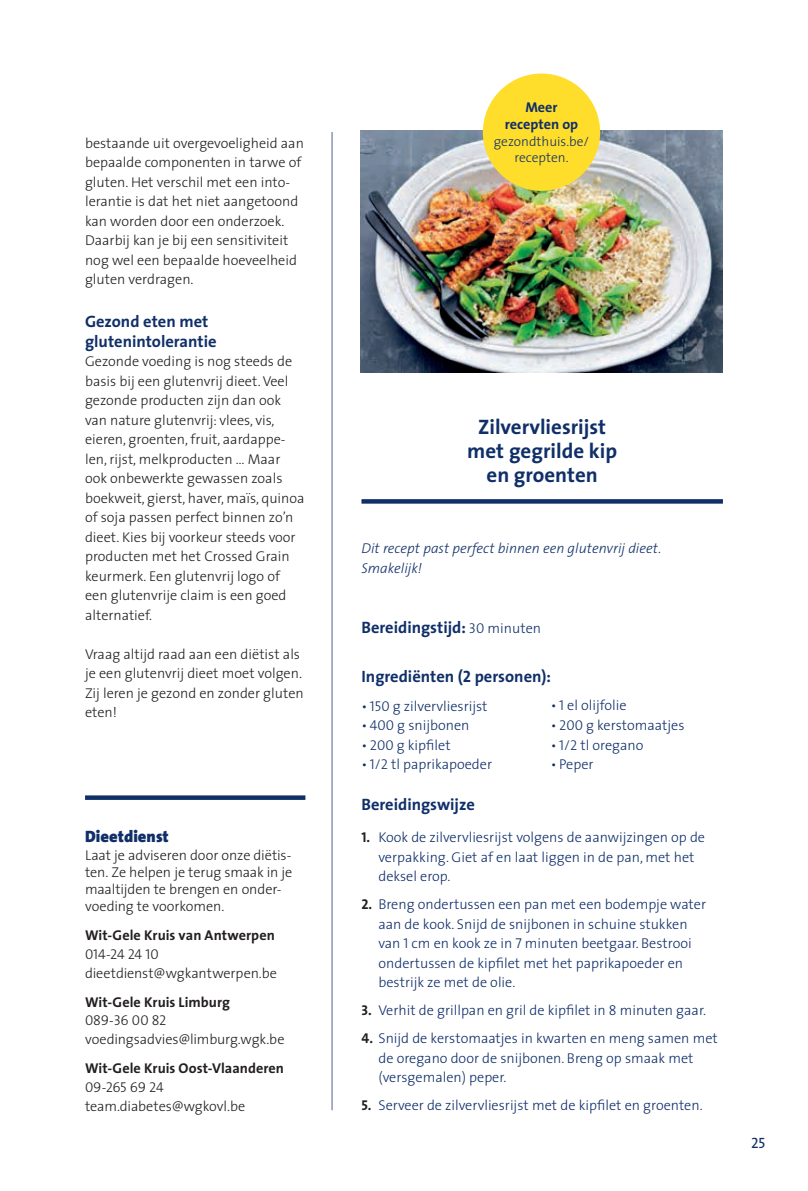
<style>
.page{position:relative;width:808px;height:1191px;background:#fff}
.page>*{position:absolute;margin:0;border:0;box-sizing:border-box;transform-origin:0 0}
.t1{font:700 21px/24px "The Sans";color:#102f69;text-align:center}
.t2{font:700 16.5px/19.5px "The Sans";color:#102f69}
.t3{font:900 16.5px "The Sans";letter-spacing:.005em;color:#102f69}
.t4{font:15px "The Sans Caps";color:#102f69}
.t5{font:300 14.25px/19.5px "The Sans";color:#231f20}
.t6{font:300 14.25px/19.5px "The Sans";color:#102f69}
.t7{font:700 14.25px "The Sans";letter-spacing:.005em;color:#231f20}
.t8{font:italic 300 14.25px/19.5px "The Sans";color:#102f69}
.t9{font:14.25px "The Sans Light Caps";letter-spacing:-.02em;color:#231f20}
.t10{font:700 14.25px/16.5px "The Sans";color:#102f69;text-align:center}
.t11{font:300 13.5px/16.5px "The Sans";color:#102f69;text-align:center}
.s1{font-family:"The Sans Light Caps";font-weight:400;font-size:14.25px}
.s2{font-weight:300;font-size:14.25px}
.s3{font-family:"The Sans Bold Caps";font-weight:400}
.s4{font-family:"The Sans Light Caps";font-weight:400}
.s5{font-family:"The Sans Bold Caps";font-weight:400;color:#231f20}
</style>
<div class="page">
<img style="left:360px;top:131px;width:363px;height:241px">
<svg style="left:361px;top:499px;width:362px;height:4px"></svg>
<div style="left:85px;top:795px;width:220px;height:5px;background:#102f69"></div>
<div style="left:483px;top:74px;width:117px;height:117px;background:#ffdd2b;border-radius:50%"></div>
<hr style="left:331px;top:132px;width:2px;height:978px;background:#102f69">
<p class="t5" style="left:85px;top:133px;width:220px">bestaande uit overgevoeligheid aan bepaalde componenten in tarwe of gluten. Het verschil met een into&shy;lerantie is dat het niet aangetoond kan worden door een onderzoek.<br>Daarbij kan je bij een sensitiviteit nog wel een bepaalde hoeveelheid gluten verdragen.</p>
<p class="t2" style="left:85px;top:311px;width:133px">Gezond eten met glutenintolerantie</p>
<p class="t5" style="left:85px;top:351px;width:221px">Gezonde voeding is nog steeds de basis bij een glutenvrij dieet. Veel gezonde producten zijn dan ook van nature glutenvrij: vlees, vis, eieren, groenten, fruit, aardappe&shy;len, rijst, melkproducten … Maar ook onbewerkte gewassen zoals boekweit, gierst, haver, maïs, quinoa of soja passen perfect binnen zo’n dieet. Kies bij voorkeur steeds voor producten met het Crossed Grain keurmerk. Een glutenvrij logo of een glutenvrije claim is een goed alternatief.</p>
<p class="t5" style="left:85px;top:643px;width:220px">Vraag altijd raad aan een diëtist als je een glutenvrij dieet moet volgen.<br>Zij leren je gezond en zonder gluten eten!</p>
<p class="t3" style="left:85px;top:822px;width:85px">Dieetdienst</p>
<p class="t5" style="left:85px;top:846px;width:209px;line-height:16.8px">Laat je adviseren door onze diëtis&shy;ten. Ze helpen je terug smaak in je maaltijden te brengen en onder&shy;voeding te voorkomen.</p>
<p class="t7" style="left:85px;top:923px;width:191px">Wit-Gele Kruis van Antwerpen</p>
<p class="t9" style="left:85px;top:942px;width:75px">014-24 24 10</p>
<p class="t5" style="left:85px;top:962px;width:194px">dieetdienst@wgkantwerpen.be</p>
<p class="t7" style="left:85px;top:989px;width:146px">Wit-Gele Kruis Limburg</p>
<p class="t9" style="left:85px;top:1008px;width:83px">089-36 00 82</p>
<p class="t5" style="left:85px;top:1029px;width:201px">voedingsadvies@limburg.wgk.be</p>
<p class="t7" style="left:85px;top:1056px;width:200px">Wit-Gele Kruis Oost-Vlaanderen</p>
<p class="t9" style="left:85px;top:1075px;width:80px">09-265 69 24</p>
<p class="t5" style="left:85px;top:1096px;width:162px">team.diabetes@wgkovl.be</p>
<p class="t10" style="left:505px;top:99px;width:75px">Meer recepten op</p>
<p class="t11" style="left:494px;top:132px;width:97px">gezondthuis.be/ recepten.</p>
<h1 class="t1" style="left:467px;top:414px;width:151px">Zilvervliesrijst met gegrilde kip en groenten</h1>
<p class="t8" style="left:361px;top:538px;width:301px">Dit recept past perfect binnen een glutenvrij dieet.<br>Smakelijk!</p>
<p class="t2" style="left:361px;top:617px;width:181px">Bereidingstijd: <span class="s1">30</span> <span class="s2">minuten</span></p>
<p class="t2" style="left:361px;top:666px;width:191px">Ingrediënten (<span class="s3">2</span> personen):</p>
<p class="t6" style="left:361px;top:695px;width:128px"><span class="s4">• 150</span> g zilvervliesrijst</p>
<p class="t6" style="left:361px;top:715px;width:109px"><span class="s4">• 400</span> g snijbonen</p>
<p class="t6" style="left:361px;top:734px;width:91px"><span class="s4">• 200</span> g kipfilet</p>
<p class="t6" style="left:361px;top:754px;width:132px"><span class="s4">• 1</span>/<span class="s4">2</span> tl paprikapoeder</p>
<p class="t6" style="left:551px;top:695px;width:77px"><span class="s4">• 1</span> el olijfolie</p>
<p class="t6" style="left:551px;top:715px;width:135px"><span class="s4">• 200</span> g kerstomaatjes</p>
<p class="t6" style="left:551px;top:734px;width:94px"><span class="s4">• 1</span>/<span class="s4">2</span> tl oregano</p>
<p class="t6" style="left:551px;top:754px;width:44px">• Peper</p>
<p class="t2" style="left:361px;top:794px;width:115px">Bereidingswijze</p>
<p class="t6" style="left:378px;top:827px;width:328px;text-indent:-17px"><span class="s5">1.</span> Kook de zilvervliesrijst volgens de aanwijzingen op de verpakking. Giet af en laat liggen in de pan, met het deksel erop.</p>
<p class="t6" style="left:378px;top:894px;width:329px;text-indent:-17px"><span class="s5">2.</span> Breng ondertussen een pan met een bodempje water aan de kook. Snijd de snijbonen in schuine stukken van <span class="s4">1</span> cm en kook ze in <span class="s4">7</span> minuten beetgaar. Bestrooi ondertussen de kipfilet met het paprikapoeder en bestrijk ze met de olie.</p>
<p class="t6" style="left:361px;top:1000px;width:346px"><span class="s5">3.</span> Verhit de grillpan en gril de kipfilet in <span class="s4">8</span> minuten gaar.</p>
<p class="t6" style="left:378px;top:1028px;width:341px;text-indent:-17px"><span class="s5">4.</span> Snijd de kerstomaatjes in kwarten en meng samen met de oregano door de snijbonen. Breng op smaak met (versgemalen) peper.</p>
<p class="t6" style="left:361px;top:1095px;width:343px"><span class="s5">5.</span> Serveer de zilvervliesrijst met de kipfilet en groenten.</p>
<p class="t4" style="left:751px;top:1130px;width:16px">25</p>
</div>
